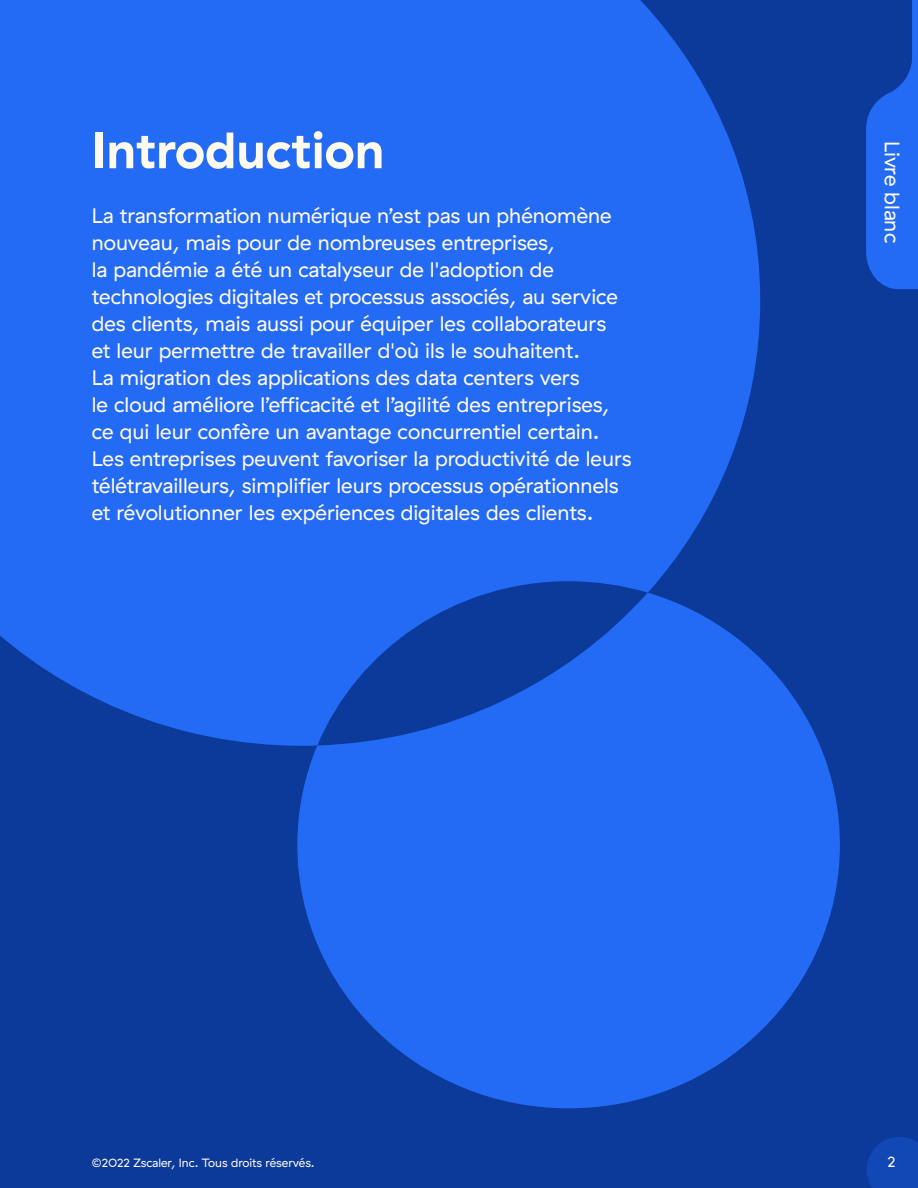
<style>
.page{position:relative;width:918px;height:1188px;background:#0b3a9a}
.page>*{position:absolute;margin:0;border:0;box-sizing:border-box;transform-origin:0 0}
.t1{font:700 51px "GT Haptik ZS";color:#fffaee}
.t2{font:21px/27px "GT Haptik ZS";color:#fffaee}
.t3{font:15px "GT Haptik ZS";color:#fffaee}
.t4{font:12px "GT Haptik ZS";color:#fffaee}
</style>
<div class="page">
<div style="left:0;top:0;width:760px;height:746px;background:#236bf5"></div>
<svg style="left:297px;top:593px;width:543px;height:515px;fill:#236bf5"></svg>
<svg style="left:866px;top:0;width:52px;height:289px"></svg>
<svg style="left:867px;top:1137px;width:51px;height:51px;background:#1146b2"></svg>
<h1 class="t1" style="left:92px;top:120px;width:294px">Introduction</h1>
<p class="t2" style="left:92px;top:202px;width:541px">La transformation numérique n’est pas un phénomène nouveau, mais pour de nombreuses entreprises,<br>la pandémie a été un catalyseur de l'adoption de technologies digitales et processus associés, au service des clients, mais aussi pour équiper les collaborateurs<br>et leur permettre de travailler d'où ils le souhaitent.<br>La migration des applications des data centers vers<br>le cloud améliore l’efficacité et l’agilité des entreprises, ce qui leur confère un avantage concurrentiel certain.<br>Les entreprises peuvent favoriser la productivité de leurs télétravailleurs, simplifier leurs processus opérationnels et révolutionner les expériences digitales des clients.</p>
<p class="t2" style="left:905px;top:141px;width:104px;rotate:90deg">Livre blanc</p>
<p class="t4" style="left:92px;top:1156px;width:225px">©2022 Zscaler, Inc. Tous droits réservés.</p>
<p class="t3" style="left:887px;top:1153px;width:10px">2</p>
</div>
